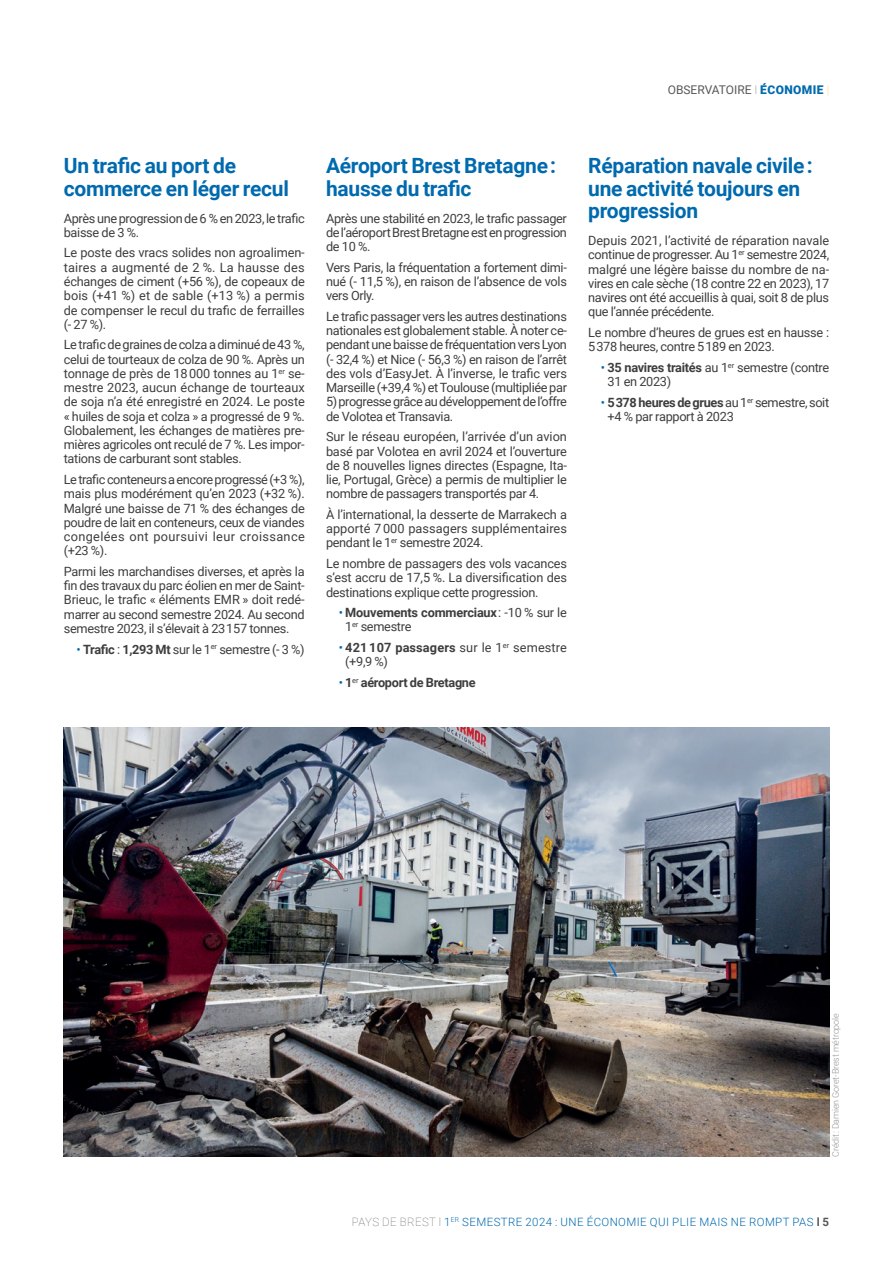
<style>
.page{position:relative;width:893px;height:1263px;background:#fff}
.page>*{position:absolute;margin:0;border:0;box-sizing:border-box;transform-origin:0 0}
.t1{font:700 21px/22.5px "Roboto";letter-spacing:-.01em;color:#006aaf}
.t2{font:12.75px/14.2px "Roboto";letter-spacing:-.025em;color:#3e3e3f;text-align:justify}
.t3{font:700 12.75px/14.2px "Roboto";letter-spacing:-.015em;color:#3e3e3f}
.t4{font:12px "Roboto";color:#57585a}
.t5{font:300 11.55px "Roboto";letter-spacing:.035em;color:#006aaf}
.t6{font:300 9px "Roboto";letter-spacing:-.01em;color:#939598}
.s1{font-weight:100;font-size:11.55px}
.s2{font-weight:900;color:#006aaf}
.s3{font-weight:100;color:#fec344}
.s4{color:#006aaf}
.s5{font-weight:700}
.s6{font-weight:400;color:#006aaf}
.s7{font-weight:400}
.s8{font-weight:100;color:#57585a}
.s9{font-weight:700;color:#57585a}
</style>
<div class="page">
<img style="left:64px;top:727px;width:765px;height:430px">
<p class="t4" style="left:668px;top:81px;width:163px">OBSERVATOIRE <span class="s1">l</span> <span class="s2">ÉCONOMIE</span> <span class="s3">|</span></p>
<h1 class="t1" style="left:64px;top:154px;width:227px">Un trafic au port de commerce en léger recul</h1>
<p class="t2" style="left:64px;top:210px;width:242px">Après une progression de 6 % en 2023, le trafic baisse de 3 %.</p>
<p class="t2" style="left:64px;top:245px;width:242px">Le poste des vracs solides non agroalimen&shy;taires a augmenté de 2 %. La hausse des échanges de ciment (+56 %), de copeaux de bois (+41 %) et de sable (+13 %) a permis de compenser le recul du trafic de ferrailles (- 27 %).</p>
<p class="t2" style="left:64px;top:337px;width:242px">Le trafic de graines de colza a diminué de 43 %, celui de tourteaux de colza de 90 %. Après un tonnage de près de 18 000 tonnes au 1<sup>er</sup> se&shy;mestre 2023, aucun échange de tourteaux de soja n’a été enregistré en 2024. Le poste « huiles de soja et colza » a progressé de 9 %.<br>Globalement, les échanges de matières pre&shy;mières agricoles ont reculé de 7 %. Les impor&shy;tations de carburant sont stables.</p>
<p class="t2" style="left:64px;top:472px;width:242px">Le trafic conteneurs a encore progressé (+3 %), mais plus modérément qu’en 2023 (+32 %).<br>Malgré une baisse de 71 % des échanges de poudre de lait en conteneurs, ceux de viandes congelées ont poursuivi leur croissance (+23 %).</p>
<p class="t2" style="left:64px;top:564px;width:242px">Parmi les marchandises diverses, et après la fin des travaux du parc éolien en mer de Saint-Brieuc, le trafic « éléments EMR » doit redé&shy;marrer au second semestre 2024. Au second semestre 2023, il s’élevait à 23 157 tonnes.</p>
<p class="t2" style="left:77px;top:641px;width:230px"><span class="s4">•</span> <span class="s5">Trafic</span> : <span class="s5">1,293 Mt</span> sur le 1<sup>er</sup> semestre (- 3 %)</p>
<h1 class="t1" style="left:326px;top:154px;width:232px">Aéroport Brest Bretagne : hausse du trafic</h1>
<p class="t2" style="left:326px;top:210px;width:242px">Après une stabilité en 2023, le trafic passager de l’aéroport Brest Bretagne est en progression de 10 %.</p>
<p class="t2" style="left:326px;top:260px;width:242px">Vers Paris, la fréquentation a fortement dimi&shy;nué (- 11,5 %), en raison de l’absence de vols vers Orly.</p>
<p class="t2" style="left:326px;top:309px;width:242px">Le trafic passager vers les autres destinations nationales est globalement stable. À noter ce&shy;pendant une baisse de fréquentation vers Lyon (- 32,4 %) et Nice (- 56,3 %) en raison de l’arrêt des vols d’EasyJet. À l’inverse, le trafic vers Marseille (+39,4 %) et Toulouse (multipliée par</p>
<p class="t2" style="left:326px;top:394px;width:242px">5) progresse grâce au développement de l’offre de Volotea et Transavia.</p>
<p class="t2" style="left:326px;top:429px;width:242px">Sur le réseau européen, l’arrivée d’un avion basé par Volotea en avril 2024 et l’ouverture de 8 nouvelles lignes directes (Espagne, Ita&shy;lie, Portugal, Grèce) a permis de multiplier le nombre de passagers transportés par 4.</p>
<p class="t2" style="left:326px;top:507px;width:242px">À l’international, la desserte de Marrakech a apporté 7 000 passagers supplémentaires pendant le 1<sup>er</sup> semestre 2024.</p>
<p class="t2" style="left:326px;top:556px;width:242px">Le nombre de passagers des vols vacances s’est accru de 17,5 %. La diversification des destinations explique cette progression.</p>
<p class="t3" style="left:345px;top:605px;width:223px;text-indent:-7px"><span class="s6">•</span> Mouvements commerciaux <span class="s7">: -10 % sur le<br>1</span><sup>er</sup> <span class="s7">semestre</span></p>
<p class="t2" style="left:345px;top:640px;width:223px;text-indent:-7px"><span class="s4">•</span> <span class="s5">421 107 passagers</span> sur le 1<sup>er</sup> semestre (+9,9 %)</p>
<p class="t3" style="left:339px;top:675px;width:138px"><span class="s6">•</span> 1<sup>er</sup> aéroport de Bretagne</p>
<h1 class="t1" style="left:588px;top:154px;width:226px">Réparation navale civile : une activité toujours en progression</h1>
<p class="t2" style="left:588px;top:233px;width:242px">Depuis 2021, l’activité de réparation navale continue de progresser. Au 1<sup>er</sup> semestre 2024, malgré une légère baisse du nombre de na&shy;vires en cale sèche (18 contre 22 en 2023), 17 navires ont été accueillis à quai, soit 8 de plus que l’année précédente.</p>
<p class="t2" style="left:588px;top:325px;width:242px">Le nombre d’heures de grues est en hausse :<br>5 378 heures, contre 5 189 en 2023.</p>
<p class="t2" style="left:607px;top:360px;width:223px;text-indent:-7px"><span class="s4">•</span> <span class="s5">35 navires traités</span> au 1<sup>er</sup> semestre (contre<br>31 en 2023)</p>
<p class="t2" style="left:607px;top:395px;width:223px;text-indent:-7px"><span class="s4">•</span> <span class="s5">5 378 heures de grues</span> au 1<sup>er</sup> semestre, soit +4 % par rapport à 2023</p>
<p class="t6" style="left:829px;top:1157px;width:145px;rotate:-90deg">Crédit : Damien Goret-Brest métropole</p>
<p class="t5" style="left:352px;top:1214px;width:479px"><span class="s8">PAYS DE BREST l</span> 1<sup>ER</sup> SEMESTRE 2024 : UNE ÉCONOMIE QUI PLIE MAIS NE ROMPT PAS <span class="s9">l 5</span></p>
</div>
